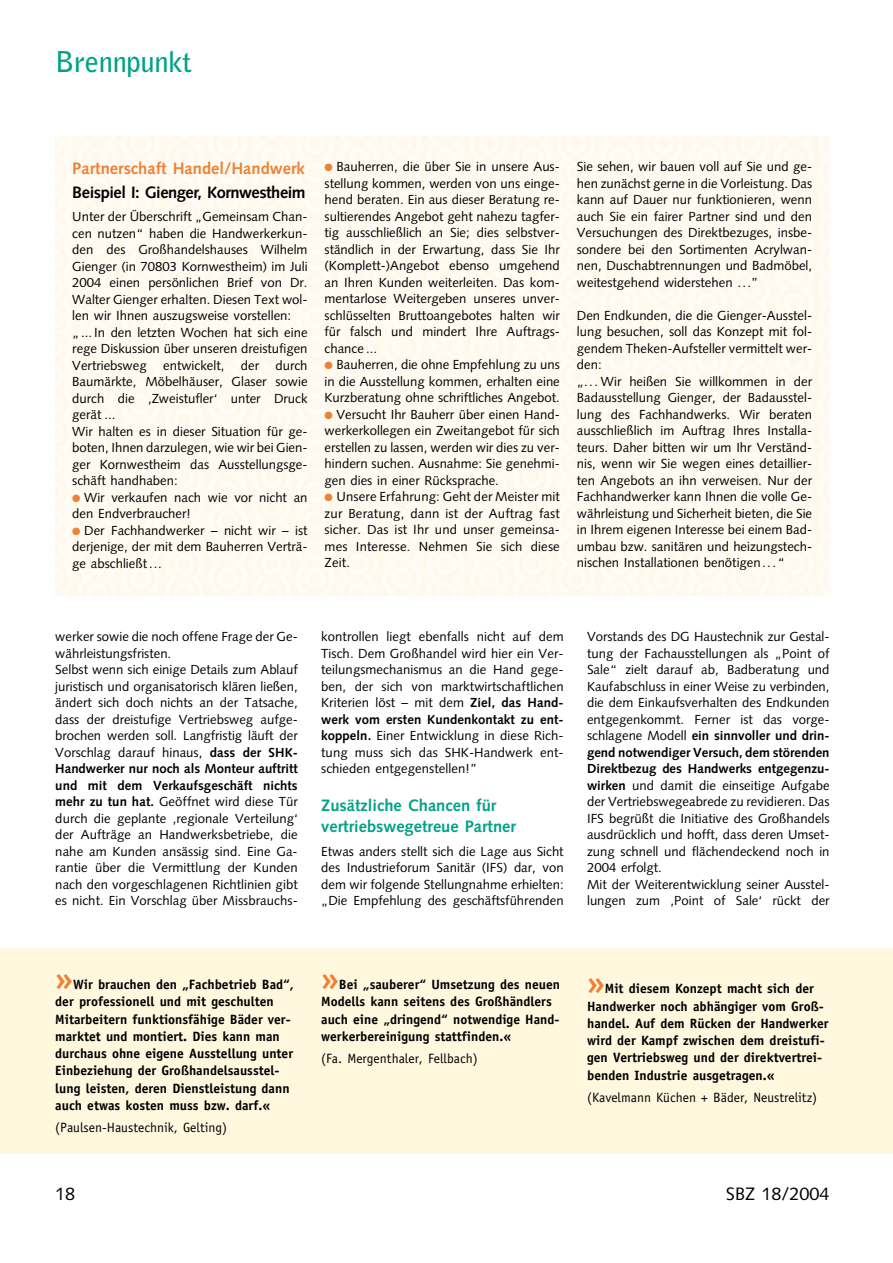
<style>
.page{position:relative;width:893px;height:1263px;background:#fff}
.page>*{position:absolute;margin:0;border:0;box-sizing:border-box;transform-origin:0 0}
.t1{font:700 30px "Officina Sans";color:#ec8236}
.t2{font:700 28.5px "Bell Gothic";letter-spacing:-.01em;color:#00a286}
.t3{font:18px "Syntax";color:#000}
.t4{font:700 16.5px/21px "Syntax";color:#00a286}
.t5{font:700 16.5px "Syntax";letter-spacing:-.03em;color:#000}
.t6{font:700 16.5px "Syntax";color:#ec8236}
.t7{font:700 13.5px/17.2px "Officina Sans";color:#000}
.t8{font:13.5px "Officina Sans";color:#000}
.t9{font:13.2px/16.5px "Syntax";color:#000;text-align:justify}
.s1{color:#ec8236}
.s2{font-weight:700}
</style>
<div class="page">
<div style="left:0;top:948px;width:892px;height:205px;background:#fff7de"></div>
<h2 class="t2" style="left:55px;top:51px;width:138px">Brennpunkt</h2>
<p class="t6" style="left:72px;top:162px;width:234px">Partnerschaft Handel/Handwerk</p>
<p class="t5" style="left:72px;top:186px;width:235px">Beispiel I: Gienger, Kornwestheim</p>
<p class="t9" style="left:72px;top:209px;width:237px;text-align:left">Unter der Überschrift „Gemeinsam Chan&shy;cen nutzen“ haben die Handwerkerkun&shy;den des Großhandelshauses Wilhelm Gienger (in 70803 Kornwestheim) im Juli 2004 einen persönlichen Brief von Dr.<br>Walter Gienger erhalten. Diesen Text wol&shy;len wir Ihnen auszugsweise vorstellen: „... In den letzten Wochen hat sich eine rege Diskussion über unseren dreistufigen Vertriebsweg</p>
<p class="t9" style="left:72px;top:358px;width:237px;text-align:left;text-indent:203px">durch<br>Baumärkte, Möbelhäuser, Glaser sowie durch die ,Zweistufler‘ unter Druck gerät ...<br>Wir halten es in dieser Situation für ge&shy;boten, Ihnen darzulegen, wie wir bei Gien&shy;ger Kornwestheim das Ausstellungsge&shy;schäft handhaben:</p>
<p class="t9" style="left:72px;top:490px;width:237px"><span class="s1">●</span> Wir verkaufen nach wie vor nicht an den Endverbraucher!</p>
<p class="t9" style="left:72px;top:523px;width:237px"><span class="s1">●</span> Der Fachhandwerker – nicht wir – ist derjenige, der mit dem Bauherren Verträ&shy;ge abschließt ...</p>
<p class="t9" style="left:163px;top:358px;width:63px">entwickelt,</p>
<p class="t9" style="left:241px;top:358px;width:20px">der</p>
<p class="t9" style="left:324px;top:160px;width:237px"><span class="s1">●</span> Bauherren, die über Sie in unsere Aus&shy;stellung kommen, werden von uns einge&shy;hend beraten. Ein aus dieser Beratung re&shy;sultierendes Angebot geht nahezu tagfer&shy;tig ausschließlich an Sie; dies selbstver&shy;ständlich in der Erwartung, dass Sie Ihr (Komplett-)Angebot ebenso umgehend an Ihren Kunden weiterleiten. Das kom&shy;mentarlose Weitergeben unseres unver&shy;schlüsselten Bruttoangebotes halten wir für falsch und mindert Ihre Auftrags&shy;chance ...</p>
<p class="t9" style="left:324px;top:358px;width:237px"><span class="s1">●</span> Bauherren, die ohne Empfehlung zu uns in die Ausstellung kommen, erhalten eine Kurzberatung ohne schriftliches Angebot.</p>
<p class="t9" style="left:324px;top:407px;width:237px"><span class="s1">●</span> Versucht Ihr Bauherr über einen Hand&shy;werkerkollegen ein Zweitangebot für sich erstellen zu lassen, werden wir dies zu ver&shy;hindern suchen. Ausnahme: Sie genehmi&shy;gen dies in einer Rücksprache.</p>
<p class="t9" style="left:324px;top:490px;width:237px"><span class="s1">●</span> Unsere Erfahrung: Geht der Meister mit zur Beratung, dann ist der Auftrag fast sicher. Das ist Ihr und unser gemeinsa&shy;mes Interesse. Nehmen Sie sich diese Zeit.</p>
<p class="t9" style="left:577px;top:160px;width:237px">Sie sehen, wir bauen voll auf Sie und ge&shy;hen zunächst gerne in die Vorleistung. Das kann auf Dauer nur funktionieren, wenn auch Sie ein fairer Partner sind und den Versuchungen des Direktbezuges, insbe&shy;sondere bei den Sortimenten Acrylwan&shy;nen, Duschabtrennungen und Badmöbel, weitestgehend widerstehen ...”</p>
<p class="t9" style="left:577px;top:308px;width:237px;text-align:left">Den Endkunden, die die Gienger-Ausstel&shy;lung besuchen, soll das Konzept mit fol&shy;gendem Theken-Aufsteller vermittelt wer&shy;den:<br>„... Wir heißen Sie willkommen in der Badausstellung Gienger, der Badausstel&shy;lung des Fachhandwerks. Wir beraten ausschließlich im Auftrag Ihres Installa&shy;teurs. Daher bitten wir um Ihr Verständ&shy;nis, wenn wir Sie wegen eines detaillier&shy;ten Angebots an ihn verweisen. Nur der Fachhandwerker kann Ihnen die volle Ge&shy;währleistung und Sicherheit bieten, die Sie in Ihrem eigenen Interesse bei einem Bad&shy;umbau bzw. sanitären und heizungstech&shy;nischen Installationen benötigen...“</p>
<p class="t9" style="left:55px;top:630px;width:244px;text-align:left">werker sowie die noch offene Frage der Ge&shy;währleistungsfristen.<br>Selbst wenn sich einige Details zum Ablauf juristisch und organisatorisch klären ließen, ändert sich doch nichts an der Tatsache, dass der dreistufige Vertriebsweg aufge&shy;brochen werden soll. Langfristig läuft der Vorschlag darauf hinaus, <span class="s2">dass der SHK-Handwerker nur noch als Monteur auftritt und mit dem Verkaufsgeschäft nichts mehr zu tun hat.</span> Geöffnet wird diese Tür durch die geplante ,regionale Verteilung‘ der Aufträge an Handwerksbetriebe, die nahe am Kunden ansässig sind. Eine Ga&shy;rantie über die Vermittlung der Kunden nach den vorgeschlagenen Richtlinien gibt es nicht. Ein Vorschlag über Missbrauchs-</p>
<p class="t9" style="left:321px;top:630px;width:244px">kontrollen liegt ebenfalls nicht auf dem Tisch. Dem Großhandel wird hier ein Ver&shy;teilungsmechanismus an die Hand gege&shy;ben, der sich von marktwirtschaftlichen Kriterien löst – mit dem <span class="s2">Ziel, das Hand&shy;werk vom ersten Kundenkontakt zu ent&shy;koppeln.</span> Einer Entwicklung in diese Rich&shy;tung muss sich das SHK-Handwerk ent&shy;schieden entgegenstellen!”</p>
<p class="t4" style="left:321px;top:796px;width:196px">Zusätzliche Chancen für vertriebswegetreue Partner</p>
<p class="t9" style="left:321px;top:844px;width:244px">Etwas anders stellt sich die Lage aus Sicht des Industrieforum Sanitär (IFS) dar, von dem wir folgende Stellungnahme erhielten: „Die Empfehlung des geschäftsführenden</p>
<p class="t9" style="left:587px;top:630px;width:244px;text-align:left">Vorstands des DG Haustechnik zur Gestal&shy;tung der Fachausstellungen als „Point of Sale“ zielt darauf ab, Badberatung und Kaufabschluss in einer Weise zu verbinden, die dem Einkaufsverhalten des Endkunden entgegenkommt. Ferner ist das vorge&shy;schlagene Modell <span class="s2">ein sinnvoller und drin&shy;gend notwendiger Versuch, dem störenden Direktbezug des Handwerks entgegenzu&shy;wirken</span> und damit die einseitige Aufgabe der Vertriebswegeabrede zu revidieren. Das IFS begrüßt die Initiative des Großhandels ausdrücklich und hofft, dass deren Umset&shy;zung schnell und flächendeckend noch in 2004 erfolgt.<br>Mit der Weiterentwicklung seiner Ausstel&shy;lungen zum ,Point of Sale‘ rückt der</p>
<h1 class="t1" style="left:55px;top:967px;width:19px">»</h1>
<p class="t7" style="left:55px;top:977px;width:240px;text-indent:18px">Wir brauchen den „Fachbetrieb Bad“, der professionell und mit geschulten Mitarbeitern funktionsfähige Bäder ver&shy;marktet und montiert. Dies kann man durchaus ohne eigene Ausstellung unter Einbeziehung der Großhandelsausstel&shy;lung leisten, deren Dienstleistung dann auch etwas kosten muss bzw. darf.«</p>
<p class="t8" style="left:55px;top:1122px;width:173px">(Paulsen-Haustechnik, Gelting)</p>
<h1 class="t1" style="left:321px;top:967px;width:19px">»</h1>
<p class="t7" style="left:321px;top:977px;width:240px;text-indent:18px">Bei „sauberer“ Umsetzung des neuen Modells kann seitens des Großhändlers auch eine „dringend“ notwendige Hand&shy;werkerbereinigung stattfinden.«</p>
<p class="t8" style="left:321px;top:1053px;width:158px">(Fa. Mergenthaler, Fellbach)</p>
<h1 class="t1" style="left:587px;top:972px;width:19px">»</h1>
<p class="t7" style="left:587px;top:981px;width:243px;text-indent:18px">Mit diesem Konzept macht sich der Handwerker noch abhängiger vom Groß&shy;handel. Auf dem Rücken der Handwerker wird der Kampf zwischen dem dreistufi&shy;gen Vertriebsweg und der direktvertrei&shy;benden Industrie ausgetragen.«</p>
<p class="t8" style="left:587px;top:1092px;width:231px">(Kavelmann Küchen + Bäder, Neustrelitz)</p>
<h3 class="t3" style="left:55px;top:1186px;width:22px">18</h3>
<h3 class="t3" style="left:726px;top:1186px;width:105px">SBZ 18/2004</h3>
</div>
